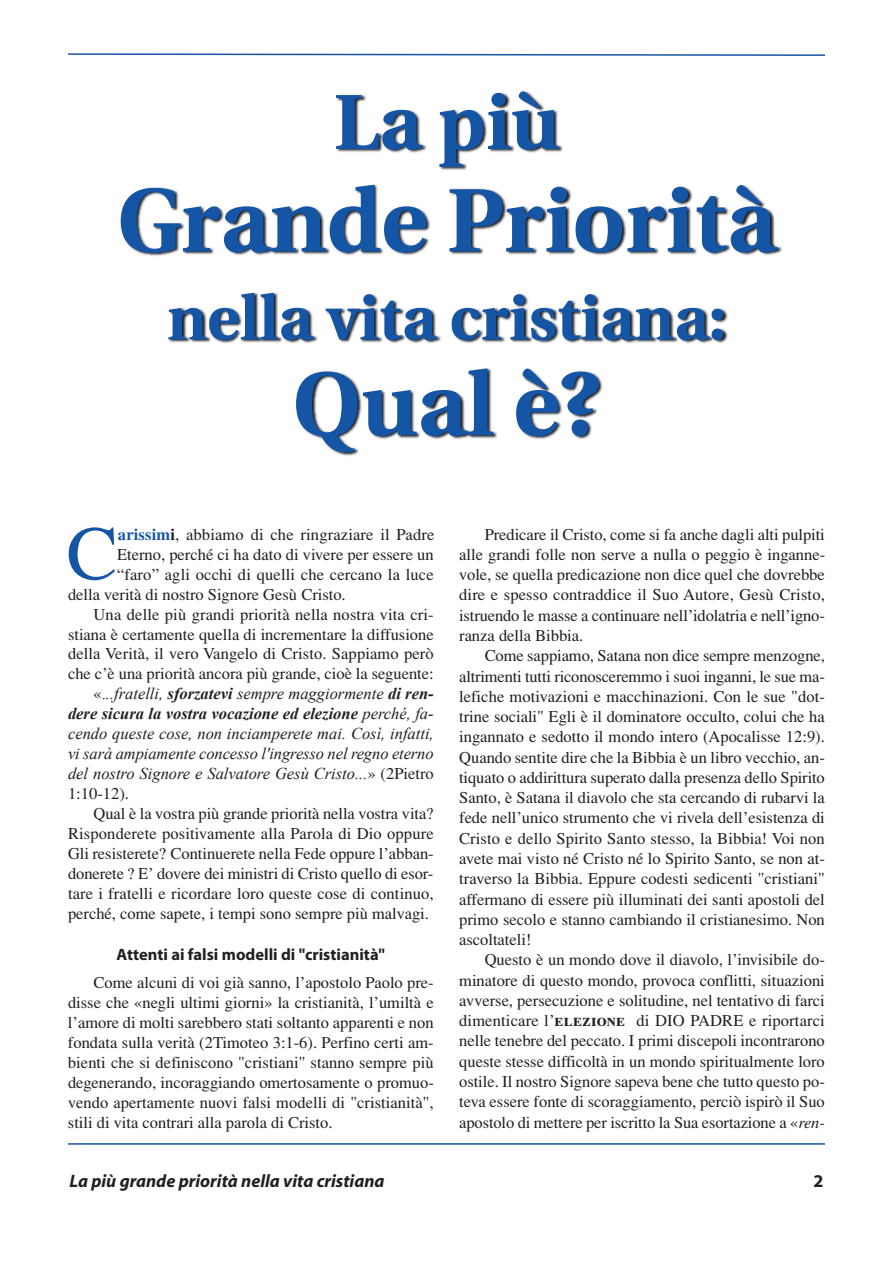
<style>
.page{position:relative;width:893px;height:1263px;background:#fff}
.page>*{position:absolute;margin:0;border:0;box-sizing:border-box;transform-origin:0 0}
.t1{font:700 90px "Utopia";color:#1555a6}
.t2{font:700 78px "Utopia";color:#1555a6}
.t3{font:76.65px "Times";color:#1555a6}
.t4{font:700 63px "Utopia";color:#1555a6}
.t5{font:italic 700 18px "Myriad";color:#231f20}
.t6{font:700 18px "Myriad";color:#231f20}
.t7{font:16.5px/20.2px "Times";color:#231f20;text-align:justify}
.t8{font:italic 16.5px/20px "Times New Roman";color:#231f20;text-align:justify}
.t9{font:700 16.5px "Myriad Pro";color:#231f20}
.s1{font-weight:700;color:#1555a6}
.s2{font-weight:700}
.s3{font-family:"Times";font-style:normal}
.s4{font-style:normal}
.s5{font-family:"Times Bold SC"}
.s6{font-style:italic}
</style>
<div class="page">
<img style="left:120px;top:91px;width:662px;height:365px">
<svg style="left:68px;top:53px;width:757px;height:3px"></svg>
<hr style="left:68px;top:1143px;width:757px;height:2px;background:#1555a6">
<h2 class="t2" style="left:333px;top:91px;width:228px">La più</h2>
<h1 class="t1" style="left:117px;top:185px;width:660px">Grande Priorità</h1>
<h3 class="t4" style="left:167px;top:293px;width:561px">nella vita cristiana:</h3>
<h1 class="t1" style="left:292px;top:368px;width:310px">Qual è?</h1>
<h3 class="t3" style="left:66px;top:508px;width:53px">C</h3>
<p class="t7" style="left:118px;top:524px;width:318px"><span class="s1">arissim</span><span class="s2">i</span>, abbiamo di che ringraziare il Padre</p>
<p class="t7" style="left:117px;top:544px;width:318px">Eterno, perché ci ha dato di vivere per essere un</p>
<p class="t7" style="left:117px;top:564px;width:318px">“faro” agli occhi di quelli che cercano la luce</p>
<p class="t7" style="left:68px;top:584px;width:279px">della verità di nostro Signore Gesù Cristo.</p>
<p class="t7" style="left:94px;top:604px;width:342px">Una delle più grandi priorità nella nostra vita cri-</p>
<p class="t7" style="left:68px;top:624px;width:367px">stiana è certamente quella di incrementare la diffusione</p>
<p class="t7" style="left:68px;top:644px;width:367px">della Verità, il vero Vangelo di Cristo. Sappiamo però</p>
<p class="t7" style="left:68px;top:664px;width:367px">che c’è una priorità ancora più grande, cioè la seguente:</p>
<p class="t8" style="left:68px;top:684px;width:367px;text-indent:26px"><span class="s3">«</span><span class="s4">.</span>..fratelli, <span class="s2">sforzatevi</span> sempre maggiormente <span class="s2">di ren&shy;dere sicura la vostra vocazione ed elezione</span> perché, fa&shy;cendo queste cose, non inciamperete mai. Così, infatti, vi sarà ampiamente concesso l'ingresso nel regno eterno del nostro Signore e Salvatore Gesù Cristo...<span class="s3">» (2Pietro</span></p>
<p class="t7" style="left:68px;top:783px;width:62px">1:10-12).</p>
<p class="t7" style="left:94px;top:803px;width:342px">Qual è la vostra più grande priorità nella vostra vita?</p>
<p class="t7" style="left:68px;top:823px;width:367px">Risponderete positivamente alla Parola di Dio oppure</p>
<p class="t7" style="left:68px;top:843px;width:367px">Gli resisterete? Continuerete nella Fede oppure l’abban-</p>
<p class="t7" style="left:68px;top:863px;width:367px">donerete ? E’ dovere dei ministri di Cristo quello di esor-</p>
<p class="t7" style="left:68px;top:883px;width:367px">tare i fratelli e ricordare loro queste cose di continuo,</p>
<p class="t7" style="left:68px;top:903px;width:362px">perché, come sapete, i tempi sono sempre più malvagi.</p>
<p class="t9" style="left:117px;top:948px;width:270px">Attenti ai falsi modelli di "cristianità"</p>
<p class="t7" style="left:68px;top:972px;width:367px;text-indent:26px">Come alcuni di voi già sanno, l’apostolo Paolo pre&shy;disse che «negli ultimi giorni» la cristianità, l’umiltà e l’amore di molti sarebbero stati soltanto apparenti e non fondata sulla verità (2Timoteo 3:1-6). Perfino certi am&shy;bienti che si definiscono "cristiani" stanno sempre più degenerando, incoraggiando omertosamente o promuo&shy;vendo apertamente nuovi falsi modelli di "cristianità", stili di vita contrari alla parola di Cristo.</p>
<p class="t7" style="left:459px;top:524px;width:368px;text-indent:26px">Predicare il Cristo, come si fa anche dagli alti pulpiti alle grandi folle non serve a nulla o peggio è inganne&shy;vole, se quella predicazione non dice quel che dovrebbe dire e spesso contraddice il Suo Autore, Gesù Cristo, istruendo le masse a continuare nell’idolatria e nell’igno&shy;ranza della Bibbia.</p>
<p class="t7" style="left:459px;top:645px;width:367px;text-indent:26px">Come sappiamo, Satana non dice sempre menzogne, altrimenti tutti riconosceremmo i suoi inganni, le sue ma&shy;lefiche motivazioni e macchinazioni. Con le sue "dot&shy;trine sociali" Egli è il dominatore occulto, colui che ha ingannato e sedotto il mondo intero (Apocalisse 12:9).<br>Quando sentite dire che la Bibbia è un libro vecchio, an&shy;tiquato o addirittura superato dalla presenza dello Spirito Santo, è Satana il diavolo che sta cercando di rubarvi la fede nell’unico strumento che vi rivela dell’esistenza di Cristo e dello Spirito Santo stesso, la Bibbia! Voi non avete mai visto né Cristo né lo Spirito Santo, se non at&shy;traverso la Bibbia. Eppure codesti sedicenti "cristiani" affermano di essere più illuminati dei santi apostoli del primo secolo e stanno cambiando il cristianesimo. Non ascoltateli!</p>
<p class="t7" style="left:459px;top:949px;width:367px;text-indent:26px">Questo è un mondo dove il diavolo, l’invisibile do&shy;minatore di questo mondo, provoca conflitti, situazioni avverse, persecuzione e solitudine, nel tentativo di farci dimenticare l’<span class="s5">elezione</span> di DIO PADRE e riportarci nelle tenebre del peccato. I primi discepoli incontrarono queste stesse difficoltà in un mondo spiritualmente loro ostile. Il nostro Signore sapeva bene che tutto questo po&shy;teva essere fonte di scoraggiamento, perciò ispirò il Suo apostolo di mettere per iscritto la Sua esortazione a «<span class="s6">ren-</span></p>
<p class="t5" style="left:69px;top:1174px;width:317px">La più grande priorità nella vita cristiana</p>
<p class="t6" style="left:814px;top:1174px;width:11px">2</p>
</div>
